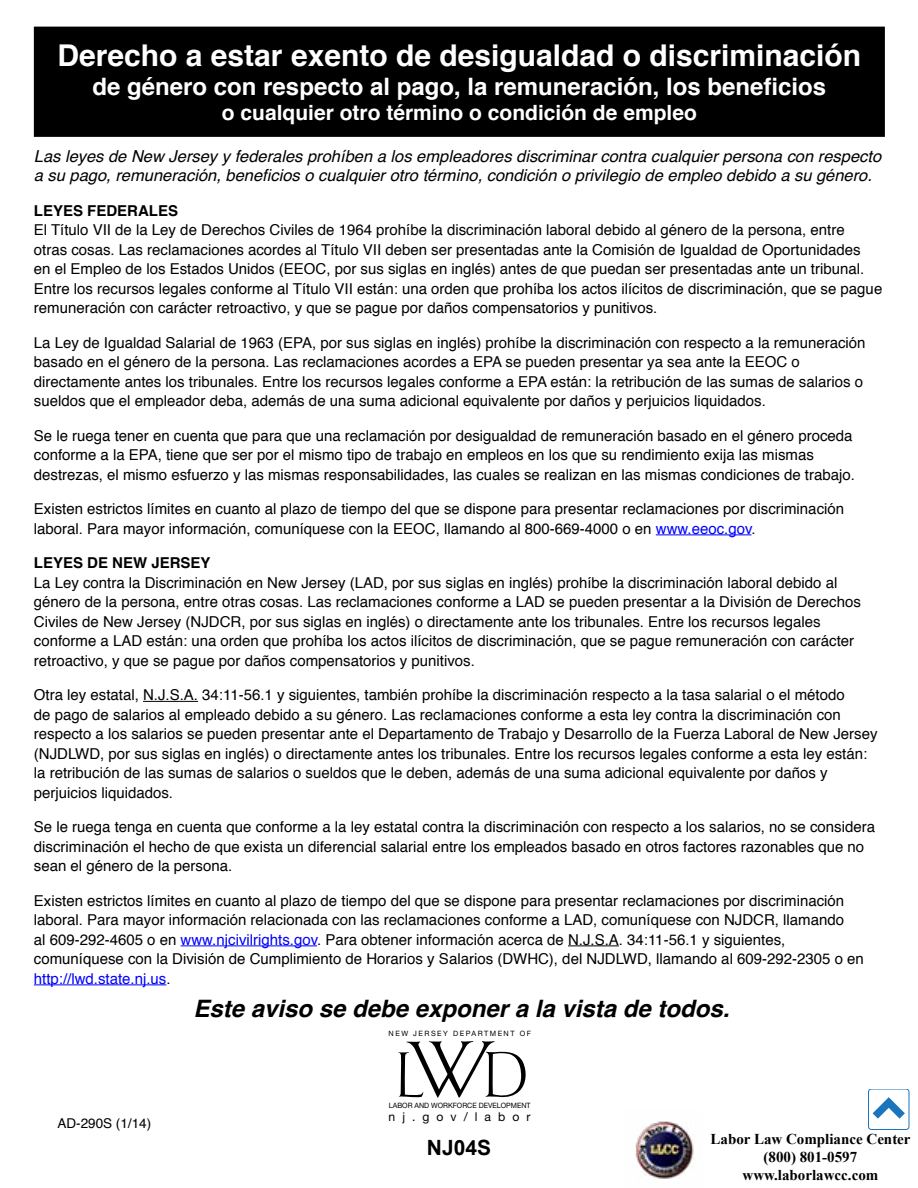
<style>
.page{position:relative;width:918px;height:1188px;background:#fff}
.page>*{position:absolute;margin:0;border:0;box-sizing:border-box;transform-origin:0 0}
.t1{font:55.8px "Au Bauer Text Initials";color:#000}
.t2{font:700 30px "Helvetica";color:#fff}
.t3{font:700 24px "Helvetica";color:#fff}
.t4{font:italic 700 24px "Helvetica";color:#000}
.t5{font:700 21px "Helvetica";color:#fff}
.t6{font:700 21px "Arial";color:#000}
.t7{font:italic 16.5px/19.5px "Helvetica";color:#000}
.t8{font:15px/19.5px "Helvetica";color:#000}
.t9{font:700 15px/18px "Times New Roman";color:#000;text-align:center}
.t10{font:700 15px "Helvetica";color:#000}
.t11{font:13.5px "Helvetica";color:#000}
.t12{font:12.15px "Helvetica Neue";letter-spacing:.575em;color:#000}
.t13{font:7.35px "Helvetica Neue";color:#000}
.t14{font:7.35px "Helvetica Neue";letter-spacing:.205em;color:#000}
.s1{color:#00f}
.s2{font-size:70.2px}
</style>
<div class="page">
<div style="left:35px;top:27px;width:849px;height:109px;background:#000"></div>
<div style="left:34px;top:27px;width:851px;height:110px;border:2px solid #000"></div>
<hr style="left:656px;top:535px;width:95px;height:1px;background:#00f">
<hr style="left:143px;top:701px;width:55px;height:1px;background:#000">
<hr style="left:181px;top:946px;width:136px;height:1px;background:#00f">
<hr style="left:568px;top:946px;width:51px;height:1px;background:#000">
<hr style="left:34px;top:985px;width:132px;height:1px;background:#00f">
<img style="left:635px;top:1121px;width:60px;height:58px">
<div style="left:869px;top:1089px;width:40px;height:41px;border:1px solid #1c75bc;border-radius:3px"></div>
<svg style="left:869px;top:1092px;width:41px;height:35px"></svg>
<h2 class="t2" style="left:58px;top:32px;width:805px">Derecho a estar exento de desigualdad o discriminación</h2>
<h3 class="t3" style="left:93px;top:67px;width:735px">de género con respecto al pago, la remuneración, los beneficios</h3>
<h3 class="t5" style="left:222px;top:96px;width:476px">o cualquier otro término o condición de empleo</h3>
<p class="t7" style="left:34px;top:147px;width:849px">Las leyes de New Jersey y federales prohíben a los empleadores discriminar contra cualquier persona con respecto a su pago, remuneración, beneficios o cualquier otro término, condición o privilegio de empleo debido a su género.</p>
<p class="t10" style="left:34px;top:198px;width:146px">LEYES FEDERALES</p>
<p class="t8" style="left:34px;top:221px;width:850px">El Título VII de la Ley de Derechos Civiles de 1964 prohíbe la discriminación laboral debido al género de la persona, entre<br>otras cosas. Las reclamaciones acordes al Título VII deben ser presentadas ante la Comisión de Igualdad de Oportunidades<br>en el Empleo de los Estados Unidos (EEOC, por sus siglas en inglés) antes de que puedan ser presentadas ante un tribunal.<br>Entre los recursos legales conforme al Título VII están: una orden que prohíba los actos ilícitos de discriminación, que se pague remuneración con carácter retroactivo, y que se pague por daños compensatorios y punitivos.</p>
<p class="t8" style="left:34px;top:333px;width:833px">La Ley de Igualdad Salarial de 1963 (EPA, por sus siglas en inglés) prohíbe la discriminación con respecto a la remuneración basado en el género de la persona. Las reclamaciones acordes a EPA se pueden presentar ya sea ante la EEOC o directamente antes los tribunales. Entre los recursos legales conforme a EPA están: la retribución de las sumas de salarios o sueldos que el empleador deba, además de una suma adicional equivalente por daños y perjuicios liquidados.</p>
<p class="t8" style="left:34px;top:426px;width:823px">Se le ruega tener en cuenta que para que una reclamación por desigualdad de remuneración basado en el género proceda conforme a la EPA, tiene que ser por el mismo tipo de trabajo en empleos en los que su rendimiento exija las mismas destrezas, el mismo esfuerzo y las mismas responsabilidades, las cuales se realizan en las mismas condiciones de trabajo.</p>
<p class="t8" style="left:34px;top:500px;width:812px">Existen estrictos límites en cuanto al plazo de tiempo del que se dispone para presentar reclamaciones por discriminación laboral. Para mayor información, comuníquese con la EEOC, llamando al 800-669-4000 o en <span class="s1">www.eeoc.gov</span>.</p>
<p class="t10" style="left:34px;top:551px;width:178px">LEYES DE NEW JERSEY</p>
<p class="t8" style="left:34px;top:573px;width:829px">La Ley contra la Discriminación en New Jersey (LAD, por sus siglas en inglés) prohíbe la discriminación laboral debido al género de la persona, entre otras cosas. Las reclamaciones conforme a LAD se pueden presentar a la División de Derechos Civiles de New Jersey (NJDCR, por sus siglas en inglés) o directamente ante los tribunales. Entre los recursos legales conforme a LAD están: una orden que prohíba los actos ilícitos de discriminación, que se pague remuneración con carácter retroactivo, y que se pague por daños compensatorios y punitivos.</p>
<p class="t8" style="left:34px;top:686px;width:845px">Otra ley estatal, N.J.S.A. 34:11-56.1 y siguientes, también prohíbe la discriminación respecto a la tasa salarial o el método<br>de pago de salarios al empleado debido a su género. Las reclamaciones conforme a esta ley contra la discriminación con respecto a los salarios se pueden presentar ante el Departamento de Trabajo y Desarrollo de la Fuerza Laboral de New Jersey (NJDLWD, por sus siglas en inglés) o directamente antes los tribunales. Entre los recursos legales conforme a esta ley están: la retribución de las sumas de salarios o sueldos que le deben, además de una suma adicional equivalente por daños y perjuicios liquidados.</p>
<p class="t8" style="left:34px;top:818px;width:843px">Se le ruega tenga en cuenta que conforme a la ley estatal contra la discriminación con respecto a los salarios, no se considera discriminación el hecho de que exista un diferencial salarial entre los empleados basado en otros factores razonables que no sean el género de la persona.</p>
<p class="t8" style="left:34px;top:891px;width:832px">Existen estrictos límites en cuanto al plazo de tiempo del que se dispone para presentar reclamaciones por discriminación laboral. Para mayor información relacionada con las reclamaciones conforme a LAD, comuníquese con NJDCR, llamando<br>al 609-292-4605 o en <span class="s1">www.njcivilrights.gov</span>. Para obtener información acerca de N.J.S.A. 34:11-56.1 y siguientes, comuníquese con la División de Cumplimiento de Horarios y Salarios (DWHC), del NJDLWD, llamando al 609-292-2305 o en <span class="s1">http://lwd.state.nj.us</span>.</p>
<h3 class="t4" style="left:193px;top:989px;width:538px">Este aviso se debe exponer a la vista de todos.</h3>
<p class="t14" style="left:389px;top:1029px;width:144px">NEW JERSEY DEPARTMENT OF</p>
<p class="t11" style="left:57px;top:1113px;width:95px">AD-290S (1/14)</p>
<h1 class="t1" style="left:398px;top:1051px;width:129px">L<span class="s2">W</span>D</h1>
<p class="t13" style="left:389px;top:1101px;width:143px">LABOR AND WORKFORCE DEVELOPMENT</p>
<p class="t12" style="left:389px;top:1110px;width:143px">nj.gov/labor</p>
<h3 class="t6" style="left:427px;top:1133px;width:66px">NJ04S</h3>
<p class="t9" style="left:711px;top:1130px;width:202px">Labor Law Compliance Center (800) 801-0597 www.laborlawcc.com</p>
</div>
